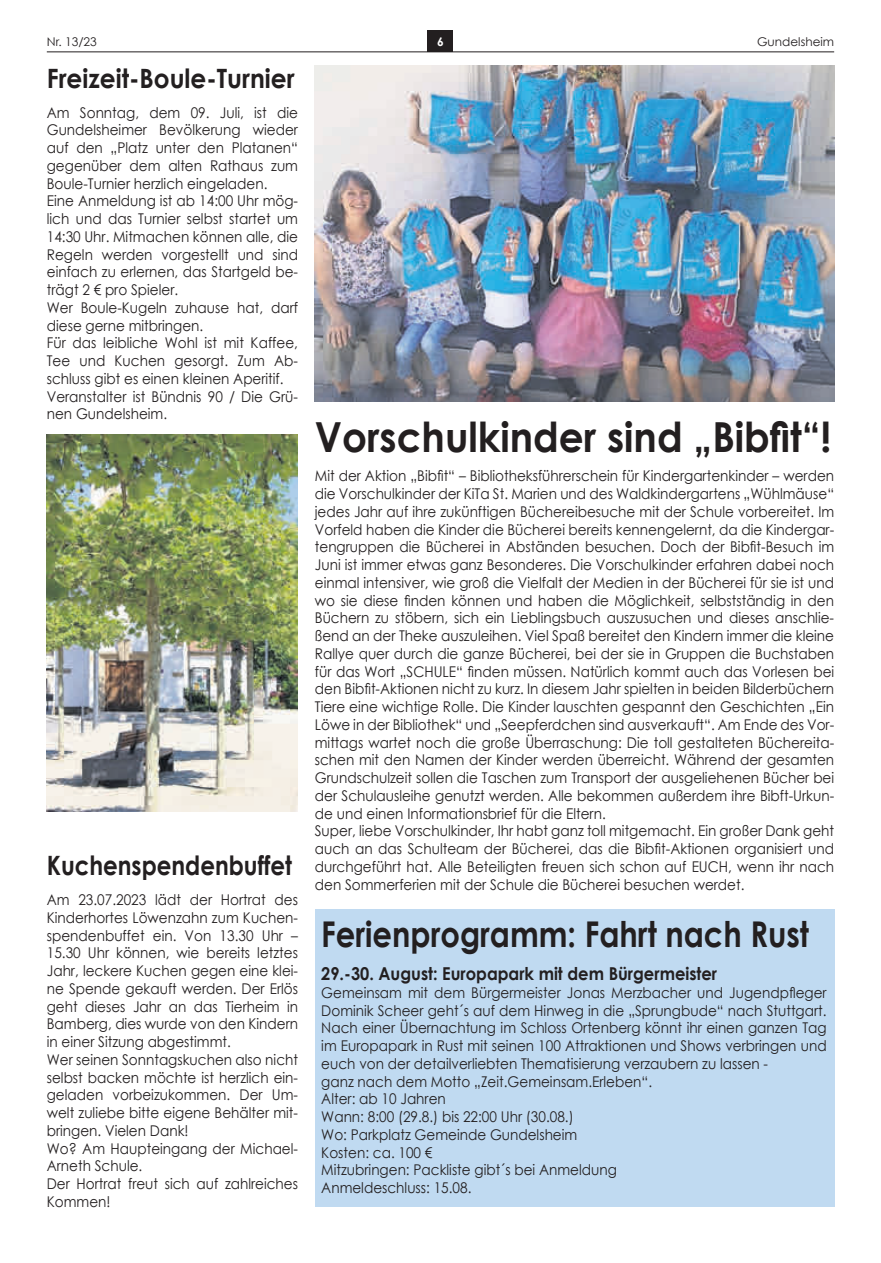
<style>
.page{position:relative;width:881px;height:1263px;background:#fff}
.page>*{position:absolute;margin:0;border:0;box-sizing:border-box;transform-origin:0 0}
.t1{font:700 41.4px "Century Gothic";color:#231f20;scale:.94 1}
.t2{font:700 35.55px "Century Gothic";color:#231f20;scale:.86 1}
.t3{font:700 26.7px "Century Gothic";color:#231f20;scale:.93 1}
.t4{font:700 26.7px "Century Gothic";color:#231f20;scale:.86 1}
.t5{font:700 17.7px "Century Gothic";color:#231f20;scale:.92 1}
.t6{font:14.85px/17.7px "Century Gothic";color:#231f20;scale:.92 1}
.t7{font:12px "Century Gothic";color:#231f20}
.t8{font:700 12px "Century Gothic";color:#fff}
</style>
<div class="page">
<div style="left:427px;top:30px;width:26px;height:22px;background:#231f20"></div>
<hr style="left:47px;top:52px;width:786px;height:1px;background:#231f20">
<img style="left:315px;top:66px;width:518px;height:335px">
<img style="left:47px;top:435px;width:250px;height:376px">
<div style="left:315px;top:909px;width:518px;height:297px;background:#c0daf1"></div>
<p class="t7" style="left:47px;top:34px;width:52px">Nr. 13/23</p>
<p class="t8" style="left:437px;top:34px;width:8px">6</p>
<p class="t7" style="left:756px;top:34px;width:78px">Gundelsheim</p>
<h3 class="t3" style="left:47px;top:58px;width:268px">Freizeit-Boule-Turnier</h3>
<p class="t6" style="left:47px;top:103px;width:274px">Am Sonntag, dem 09. Juli, ist die Gundelsheimer Bevölkerung wieder auf den „Platz unter den Platanen“ gegenüber dem alten Rathaus zum Boule-Turnier herzlich eingeladen.<br>Eine Anmeldung ist ab 14:00 Uhr mög&shy;lich und das Turnier selbst startet um 14:30 Uhr. Mitmachen können alle, die Regeln werden vorgestellt und sind einfach zu erlernen, das Startgeld be&shy;trägt 2 € pro Spieler.<br>Wer Boule-Kugeln zuhause hat, darf diese gerne mitbringen.<br>Für das leibliche Wohl ist mit Kaffee, Tee und Kuchen gesorgt. Zum Ab&shy;schluss gibt es einen kleinen Aperitif.<br>Veranstalter ist Bündnis 90 / Die Grü&shy;nen Gundelsheim.</p>
<h3 class="t4" style="left:47px;top:845px;width:286px">Kuchenspendenbuffet</h3>
<p class="t6" style="left:47px;top:890px;width:274px">Am 23.07.2023 lädt der Hortrat des<br>Kinderhortes Löwenzahn zum Kuchen&shy;spendenbuffet ein. Von 13.30 Uhr –<br>15.30 Uhr können, wie bereits letztes<br>Jahr, leckere Kuchen gegen eine klei&shy;ne Spende gekauft werden. Der Erlös geht dieses Jahr an das Tierheim in<br>Bamberg, dies wurde von den Kindern in einer Sitzung abgestimmt.<br>Wer seinen Sonntagskuchen also nicht selbst backen möchte ist herzlich ein&shy;geladen vorbeizukommen. Der Um&shy;welt zuliebe bitte eigene Behälter mit&shy;bringen. Vielen Dank!<br>Wo? Am Haupteingang der Michael-<br>Arneth Schule.<br>Der Hortrat freut sich auf zahlreiches<br>Kommen!</p>
<h1 class="t1" style="left:315px;top:405px;width:551px">Vorschulkinder sind „Bibfit“!</h1>
<p class="t6" style="left:315px;top:467px;width:566px">Mit der Aktion „Bibfit“ – Bibliotheksführerschein für Kindergartenkinder – werden die Vorschulkinder der KiTa St. Marien und des Waldkindergartens „Wühlmäuse“ jedes Jahr auf ihre zukünftigen Büchereibesuche mit der Schule vorbereitet. Im Vorfeld haben die Kinder die Bücherei bereits kennengelernt, da die Kindergar&shy;tengruppen die Bücherei in Abständen besuchen. Doch der Bibfit-Besuch im Juni ist immer etwas ganz Besonderes. Die Vorschulkinder erfahren dabei noch einmal intensiver, wie groß die Vielfalt der Medien in der Bücherei für sie ist und wo sie diese finden können und haben die Möglichkeit, selbstständig in den Büchern zu stöbern, sich ein Lieblingsbuch auszusuchen und dieses anschlie&shy;ßend an der Theke auszuleihen. Viel Spaß bereitet den Kindern immer die kleine Rallye quer durch die ganze Bücherei, bei der sie in Gruppen die Buchstaben für das Wort „SCHULE“ finden müssen. Natürlich kommt auch das Vorlesen bei den Bibfit-Aktionen nicht zu kurz. In diesem Jahr spielten in beiden Bilderbüchern Tiere eine wichtige Rolle. Die Kinder lauschten gespannt den Geschichten „Ein Löwe in der Bibliothek“ und „Seepferdchen sind ausverkauft“. Am Ende des Vor&shy;mittags wartet noch die große Überraschung: Die toll gestalteten Büchereita&shy;schen mit den Namen der Kinder werden überreicht. Während der gesamten Grundschulzeit sollen die Taschen zum Transport der ausgeliehenen Bücher bei der Schulausleihe genutzt werden. Alle bekommen außerdem ihre Bibft-Urkun&shy;de und einen Informationsbrief für die Eltern.<br>Super, liebe Vorschulkinder, Ihr habt ganz toll mitgemacht. Ein großer Dank geht auch an das Schulteam der Bücherei, das die Bibfit-Aktionen organisiert und durchgeführt hat. Alle Beteiligten freuen sich schon auf EUCH, wenn ihr nach den Sommerferien mit der Schule die Bücherei besuchen werdet.</p>
<h2 class="t2" style="left:321px;top:907px;width:568px">Ferienprogramm: Fahrt nach Rust</h2>
<p class="t5" style="left:321px;top:960px;width:431px">29.-30. August: Europapark mit dem Bürgermeister</p>
<p class="t6" style="left:321px;top:983px;width:550px">Gemeinsam mit dem Bürgermeister Jonas Merzbacher und Jugendpfleger Dominik Scheer geht´s auf dem Hinweg in die „Sprungbude“ nach Stuttgart.<br>Nach einer Übernachtung im Schloss Ortenberg könnt ihr einen ganzen Tag im Europapark in Rust mit seinen 100 Attraktionen und Shows verbringen und euch von der detailverliebten Thematisierung verzaubern zu lassen -<br>ganz nach dem Motto „Zeit.Gemeinsam.Erleben“.<br>Alter: ab 10 Jahren<br>Wann: 8:00 (29.8.) bis 22:00 Uhr (30.08.)<br>Wo: Parkplatz Gemeinde Gundelsheim<br>Kosten: ca. 100 €<br>Mitzubringen: Packliste gibt´s bei Anmeldung<br>Anmeldeschluss: 15.08.</p>
</div>
